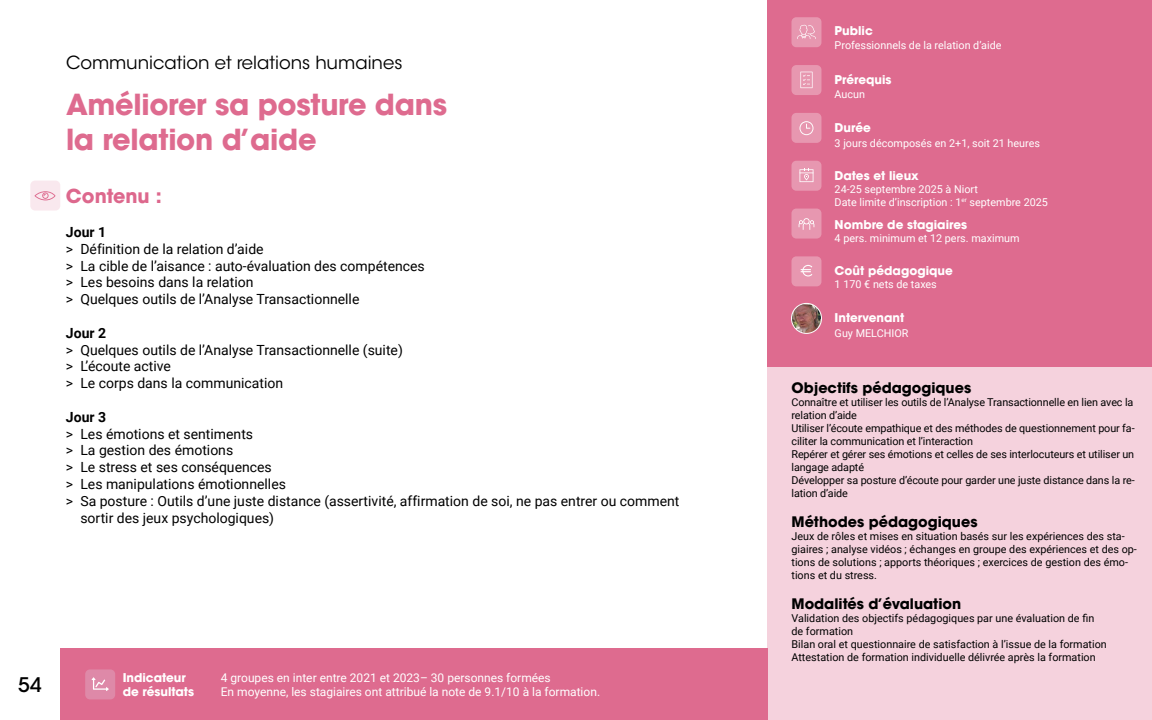
<style>
.page{position:relative;width:1152px;height:720px;background:#fff}
.page>*{position:absolute;margin:0;border:0;box-sizing:border-box;transform-origin:0 0}
.t1{font:700 28.8px/34.6px "ITC Avant Garde Std";letter-spacing:-.01em;color:#de6b8f}
.t2{font:500 20px "ITC Avant Garde Std";color:#000}
.t3{font:700 19.2px "ITC Avant Garde Std";color:#dd688d}
.t4{font:18px "ITC Avant Garde Std";color:#000}
.t5{font:700 14.4px "ITC Avant Garde Std";color:#000}
.t6{font:14px/16.8px "Roboto";color:#000}
.t7{font:700 14px "Roboto";color:#000}
.t8{font:12px/14.4px "Roboto";color:#fff}
.t9{font:700 12px/14.4px "ITC Avant Garde Std";color:#fff}
.t10{font:10.8px/13px "Roboto";color:#000}
.t11{font:10.8px/13px "Roboto";color:#fff}
</style>
<div class="page">
<div style="left:30px;top:181px;width:30px;height:30px;background:#f9e8ee;border-radius:5px"></div>
<svg style="left:35px;top:191px;width:20px;height:9px"></svg>
<div style="left:60px;top:649px;width:707px;height:71px;background:#de6b8f"></div>
<div style="left:767px;top:0;width:385px;height:366px;background:#de6b8f"></div>
<div style="left:767px;top:366px;width:385px;height:354px;background:#f5d2dd"></div>
<div style="left:791px;top:161px;width:30px;height:30px;background:#e797b0;border-radius:5px"></div>
<svg style="left:799px;top:169px;width:14px;height:13px"></svg>
<div style="left:791px;top:256px;width:30px;height:30px;background:#e797b0;border-radius:5px"></div>
<svg style="left:801px;top:265px;width:11px;height:11px"></svg>
<div style="left:791px;top:65px;width:30px;height:30px;background:#e797b0;border-radius:5px"></div>
<svg style="left:800px;top:72px;width:13px;height:16px"></svg>
<div style="left:791px;top:209px;width:30px;height:30px;background:#e797b0;border-radius:5px"></div>
<svg style="left:799px;top:218px;width:15px;height:12px"></svg>
<div style="left:791px;top:113px;width:30px;height:30px;background:#e797b0;border-radius:5px"></div>
<svg style="left:799px;top:121px;width:14px;height:14px"></svg>
<div style="left:85px;top:669px;width:30px;height:30px;background:#de89a8;border-radius:5px"></div>
<svg style="left:91px;top:677px;width:18px;height:14px"></svg>
<div style="left:791px;top:17px;width:30px;height:30px;background:#e797b0;border-radius:5px"></div>
<svg style="left:797px;top:25px;width:19px;height:14px"></svg>
<img style="left:791px;top:303px;width:30px;height:30px;border-radius:15px">
<div style="left:791px;top:303px;width:31px;height:31px;border:1px solid #fff;border-radius:50%"></div>
<h3 class="t4" style="left:66px;top:52px;width:338px">Communication et relations humaines</h3>
<h1 class="t1" style="left:66px;top:87px;width:383px">Améliorer sa posture dans la relation d’aide</h1>
<h3 class="t3" style="left:66px;top:184px;width:97px">Contenu :</h3>
<p class="t7" style="left:66px;top:222px;width:42px">Jour 1</p>
<p class="t6" style="left:66px;top:240px;width:360px">&gt; Définition de la relation d’aide<br>&gt; La cible de l’aisance : auto-évaluation des compétences &gt; Les besoins dans la relation<br>&gt; Quelques outils de l’Analyse Transactionnelle</p>
<p class="t7" style="left:66px;top:323px;width:42px">Jour 2</p>
<p class="t6" style="left:66px;top:341px;width:338px">&gt; Quelques outils de l’Analyse Transactionnelle (suite) &gt; L’écoute active<br>&gt; Le corps dans la communication</p>
<p class="t7" style="left:66px;top:407px;width:42px">Jour 3</p>
<p class="t6" style="left:66px;top:425px;width:189px">&gt; Les émotions et sentiments</p>
<p class="t6" style="left:66px;top:441px;width:169px">&gt; La gestion des émotions</p>
<p class="t6" style="left:66px;top:458px;width:207px">&gt; Le stress et ses conséquences</p>
<p class="t6" style="left:66px;top:475px;width:221px">&gt; Les manipulations émotionnelles</p>
<p class="t6" style="left:66px;top:492px;width:615px">&gt; Sa posture : Outils d’une juste distance (assertivité, affirmation de soi, ne pas entrer ou comment</p>
<p class="t6" style="left:80px;top:509px;width:195px">sortir des jeux psychologiques)</p>
<h2 class="t2" style="left:18px;top:672px;width:25px">54</h2>
<p class="t9" style="left:123px;top:670px;width:73px">Indicateur de résultats</p>
<p class="t8" style="left:221px;top:670px;width:381px">4 groupes en inter entre 2021 et 2023– 30 personnes formées<br>En moyenne, les stagiaires ont attribué la note de 9.1/10 à la formation.</p>
<p class="t8" style="left:221px;top:670px;width:213px">Nouvell forma ion, pas de sta istiques</p>
<p class="t9" style="left:835px;top:23px;width:40px">Public</p>
<p class="t11" style="left:835px;top:38px;width:168px">Professionnels de la relation d’aide</p>
<p class="t9" style="left:835px;top:72px;width:58px">Prérequis</p>
<p class="t11" style="left:835px;top:88px;width:32px">Aucun</p>
<p class="t9" style="left:835px;top:121px;width:38px">Durée</p>
<p class="t11" style="left:835px;top:136px;width:207px">3 jours décomposés en 2+1, soit 21 heures</p>
<p class="t9" style="left:835px;top:168px;width:86px">Dates et lieux</p>
<p class="t11" style="left:835px;top:182px;width:215px">24-25 septembre 2025 à Niort<br>Date limite d’inscription : 1<sup>er</sup> septembre 2025</p>
<p class="t9" style="left:835px;top:217px;width:134px">Nombre de stagiaires</p>
<p class="t11" style="left:835px;top:231px;width:186px">4 pers. minimum et 12 pers. maximum</p>
<p class="t9" style="left:835px;top:263px;width:120px">Coût pédagogique</p>
<p class="t11" style="left:835px;top:277px;width:104px">1 170 € nets de taxes</p>
<p class="t9" style="left:835px;top:311px;width:71px">Intervenant</p>
<p class="t11" style="left:835px;top:326px;width:75px">Guy MELCHIOR</p>
<h3 class="t5" style="left:791px;top:378px;width:181px">Objectifs pédagogiques</h3>
<p class="t10" style="left:791px;top:395px;width:345px">Connaître et utiliser les outils de l’Analyse Transactionnelle en lien avec la relation d’aide<br>Utiliser l’écoute empathique et des méthodes de questionnement pour fa&shy;ciliter la communication et l’interaction<br>Repérer et gérer ses émotions et celles de ses interlocuteurs et utiliser un langage adapté<br>Développer sa posture d’écoute pour garder une juste distance dans la re&shy;lation d’aide</p>
<h3 class="t5" style="left:791px;top:512px;width:188px">Méthodes pédagogiques</h3>
<p class="t10" style="left:791px;top:529px;width:347px">Jeux de rôles et mises en situation basés sur les expériences des sta&shy;giaires ; analyse vidéos ; échanges en groupe des expériences et des op&shy;tions de solutions ; apports théoriques ; exercices de gestion des émo&shy;tions et du stress.</p>
<h3 class="t5" style="left:791px;top:594px;width:171px">Modalités d’évaluation</h3>
<p class="t10" style="left:791px;top:611px;width:317px">Validation des objectifs pédagogiques par une évaluation de fin de formation<br>Bilan oral et questionnaire de satisfaction à l’issue de la formation Attestation de formation individuelle délivrée après la formation</p>
</div>
